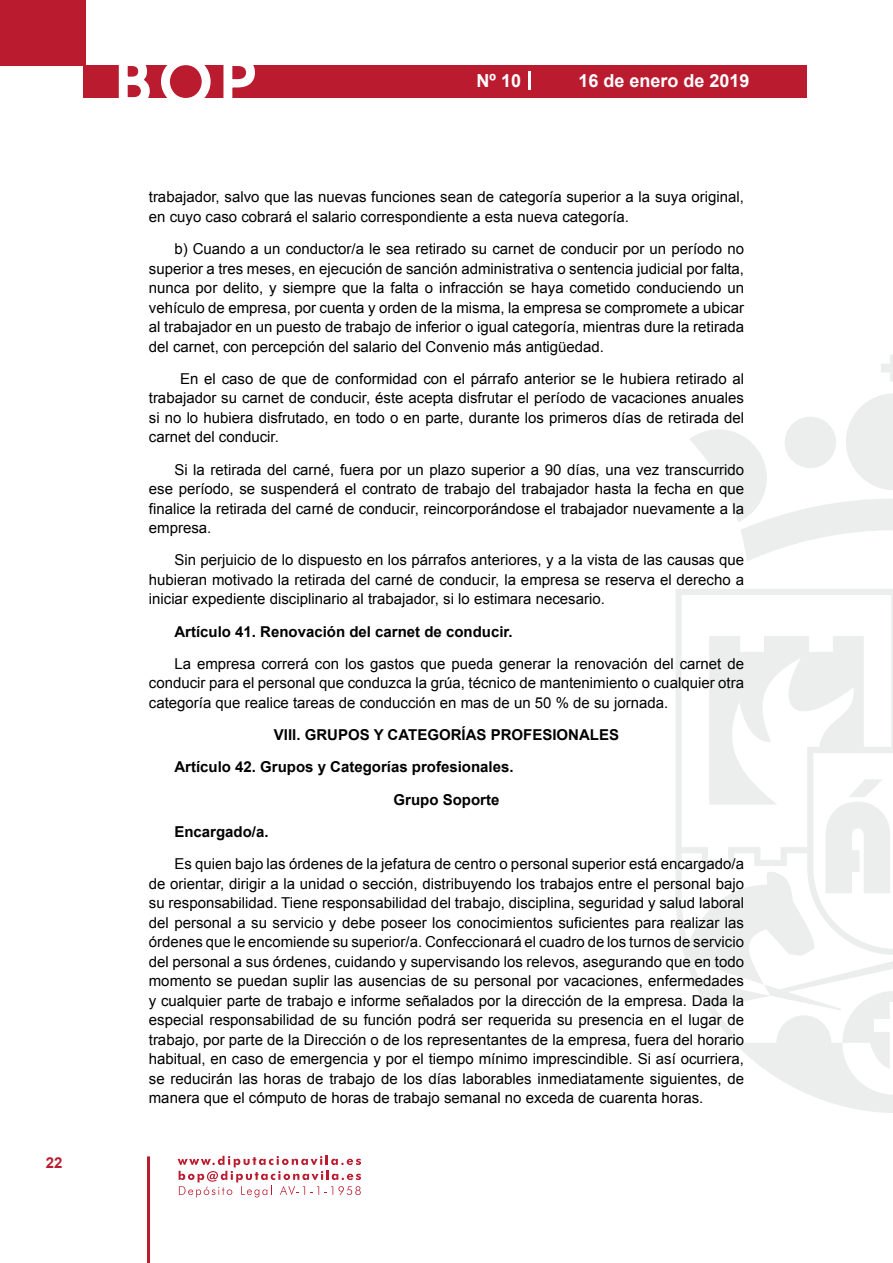
<style>
.page{position:relative;width:893px;height:1263px;background:#fff}
.page>*{position:absolute;margin:0;border:0;box-sizing:border-box;transform-origin:0 0}
.t1{font:500 61.5px "Avant Garde";color:#fff}
.t2{font:700 18px "Arial";color:#fff}
.t3{font:15px/19.5px "Arial";color:#000;text-align:justify}
.t4{font:700 15px "Arial";color:#000}
.t5{font:700 15px "Arial";color:#ba1b2f}
</style>
<div class="page">
<svg style="left:178px;top:1156px;width:183px;height:41px"></svg>
<hr style="left:147px;top:1156px;width:3px;height:107px;background:#ba1b2f">
<div style="left:0;top:0;width:85px;height:66px;background:#ba1b2f"></div>
<div style="left:84px;top:65px;width:723px;height:33px;background:#ba1b2f"></div>
<svg style="left:118px;top:65px;width:32px;height:33px"></svg>
<svg style="left:161px;top:65px;width:50px;height:33px"></svg>
<svg style="left:223px;top:65px;width:32px;height:33px"></svg>
<svg style="left:529px;top:71px;width:2px;height:19px"></svg>
<svg style="left:881px;top:355px;width:12px;height:27px"></svg>
<svg style="left:690px;top:393px;width:203px;height:168px"></svg>
<svg style="left:676px;top:589px;width:217px;height:524px"></svg>
<svg style="left:764px;top:984px;width:129px;height:86px"></svg>
<svg style="left:825px;top:779px;width:66px;height:114px"></svg>
<p class="t5" style="left:46px;top:1153px;width:18px">22</p>
<h1 class="t1" style="left:115px;top:44px;width:141px">BOP</h1>
<p class="t2" style="left:477px;top:69px;width:46px">Nº 10</p>
<p class="t2" style="left:578px;top:69px;width:173px">16 de enero de 2019</p>
<p class="t3" style="left:149px;top:187px;width:597px">trabajador, salvo que las nuevas funciones sean de categoría superior a la suya original, en cuyo caso cobrará el salario correspondiente a esta nueva categoría.</p>
<p class="t3" style="left:149px;top:239px;width:597px;text-indent:26px">b) Cuando a un conductor/a le sea retirado su carnet de conducir por un período no superior a tres meses, en ejecución de sanción administrativa o sentencia judicial por falta, nunca por delito, y siempre que la falta o infracción se haya cometido conduciendo un vehículo de empresa, por cuenta y orden de la misma, la empresa se compromete a ubicar al trabajador en un puesto de trabajo de inferior o igual categoría, mientras dure la retirada del carnet, con percepción del salario del Convenio más antigüedad.</p>
<p class="t3" style="left:149px;top:369px;width:597px;text-indent:31px">En el caso de que de conformidad con el párrafo anterior se le hubiera retirado al trabajador su carnet de conducir, éste acepta disfrutar el período de vacaciones anuales si no lo hubiera disfrutado, en todo o en parte, durante los primeros días de retirada del carnet del conducir.</p>
<p class="t3" style="left:149px;top:460px;width:597px;text-indent:26px">Si la retirada del carné, fuera por un plazo superior a 90 días, una vez transcurrido ese período, se suspenderá el contrato de trabajo del trabajador hasta la fecha en que finalice la retirada del carné de conducir, reincorporándose el trabajador nuevamente a la empresa.</p>
<p class="t3" style="left:149px;top:550px;width:597px;text-indent:26px">Sin perjuicio de lo dispuesto en los párrafos anteriores, y a la vista de las causas que hubieran motivado la retirada del carné de conducir, la empresa se reserva el derecho a iniciar expediente disciplinario al trabajador, si lo estimara necesario.</p>
<p class="t4" style="left:174px;top:621px;width:340px">Artículo 41. Renovación del carnet de conducir.</p>
<p class="t3" style="left:149px;top:654px;width:597px;text-indent:26px">La empresa correrá con los gastos que pueda generar la renovación del carnet de conducir para el personal que conduzca la grúa, técnico de mantenimiento o cualquier otra categoría que realice tareas de conducción en mas de un 50 % de su jornada.</p>
<p class="t4" style="left:274px;top:725px;width:347px">VIII. GRUPOS Y CATEGORÍAS PROFESIONALES</p>
<p class="t4" style="left:174px;top:757px;width:341px">Artículo 42. Grupos y Categorías profesionales.</p>
<p class="t4" style="left:394px;top:789px;width:107px">Grupo Soporte</p>
<p class="t4" style="left:174px;top:821px;width:96px">Encargado/a.</p>
<p class="t3" style="left:149px;top:854px;width:597px;text-indent:26px">Es quien bajo las órdenes de la jefatura de centro o personal superior está encargado/a de orientar, dirigir a la unidad o sección, distribuyendo los trabajos entre el personal bajo su responsabilidad. Tiene responsabilidad del trabajo, disciplina, seguridad y salud laboral del personal a su servicio y debe poseer los conocimientos suficientes para realizar las órdenes que le encomiende su superior/a. Confeccionará el cuadro de los turnos de servicio del personal a sus órdenes, cuidando y supervisando los relevos, asegurando que en todo momento se puedan suplir las ausencias de su personal por vacaciones, enfermedades y cualquier parte de trabajo e informe señalados por la dirección de la empresa. Dada la especial responsabilidad de su función podrá ser requerida su presencia en el lugar de trabajo, por parte de la Dirección o de los representantes de la empresa, fuera del horario habitual, en caso de emergencia y por el tiempo mínimo imprescindible. Si así ocurriera, se reducirán las horas de trabajo de los días laborables inmediatamente siguientes, de manera que el cómputo de horas de trabajo semanal no exceda de cuarenta horas.</p>
</div>
